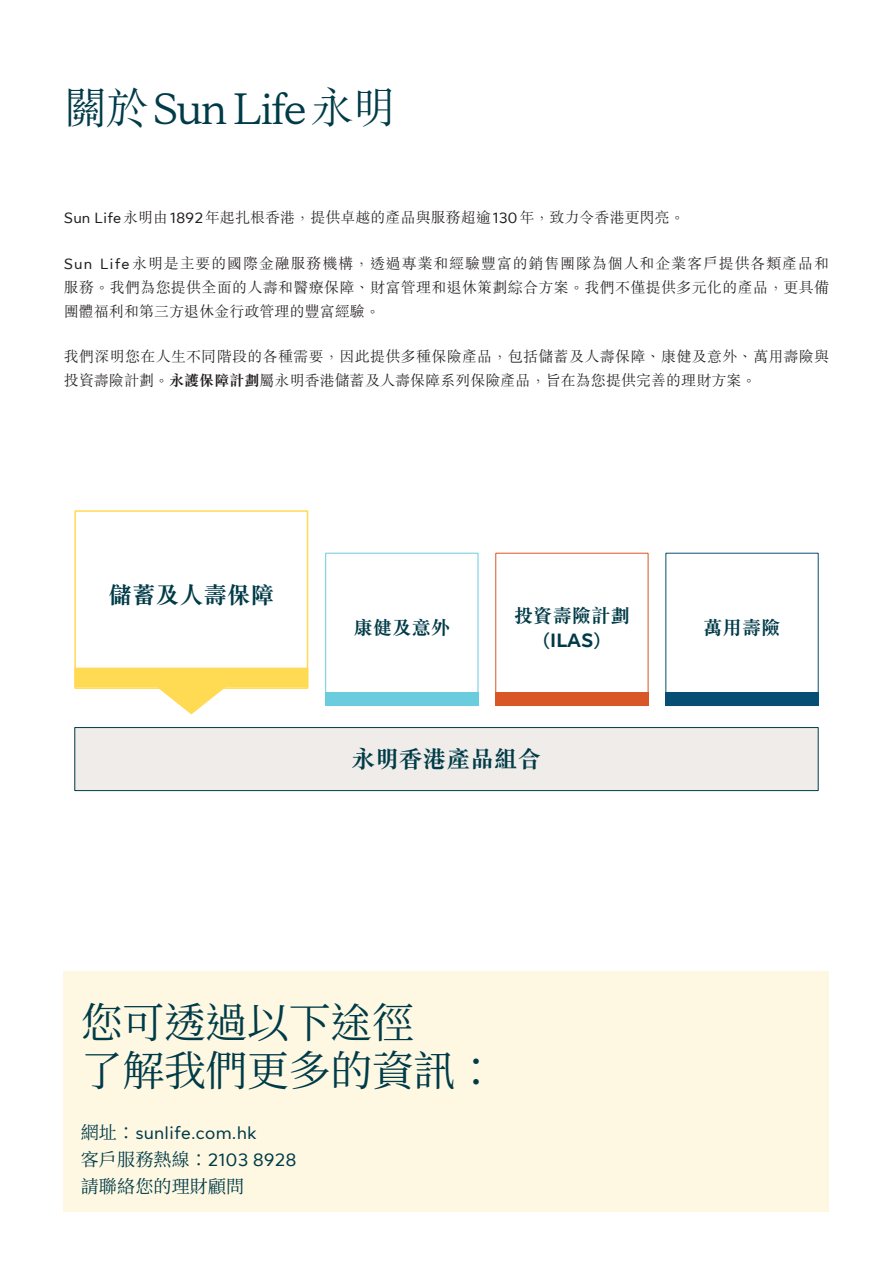
<style>
.page{position:relative;width:893px;height:1263px;background:#fff}
.page>*{position:absolute;margin:0;border:0;box-sizing:border-box;transform-origin:0 0}
.t1{font:43.5px "Sun Life New Display";letter-spacing:-.02em;color:#003b48}
.t2{font:42px/48.3px "Noto Serif CJ Ktc";letter-spacing:-.01em;color:#003b48}
.t3{font:700 24px "M Sung HK";letter-spacing:-.01em;color:#003b48}
.t4{font:700 19.5px "M Sung HK";letter-spacing:-.01em;color:#003b48}
.t5{font:700 19.5px "Sun Life New Text";color:#003b48}
.t6{font:18px "Sun Life New Text";letter-spacing:.015em;color:#003b48}
.t7{font:18px "Sun Life New Text";letter-spacing:.035em;color:#003b48}
.t8{font:18px "Noto Serif CJ Ktc";letter-spacing:.01em;color:#003b48}
.t9{font:300 15px/24px "M Sung HK";letter-spacing:.005em;color:#231f20;text-align:justify}
.s1{font-family:"M Sung HK";font-weight:300}
.s2{font-family:"Sun Life New Text";font-weight:400}
.s3{font-weight:700}
.s4{font-family:"Noto Serif CJ Ktc"}
</style>
<div class="page">
<div style="left:64px;top:971px;width:765px;height:241px;background:#fef8e3"></div>
<div style="left:75px;top:727px;width:743px;height:63px;background:#efece9"></div>
<div style="left:74px;top:727px;width:745px;height:64px;border:1px solid #003b48"></div>
<div style="left:325px;top:553px;width:153px;height:153px;border:1px solid #6bccdd"></div>
<div style="left:325px;top:692px;width:153px;height:14px;background:#6bccdd"></div>
<div style="left:495px;top:553px;width:153px;height:153px;border:1px solid #d95626"></div>
<div style="left:495px;top:692px;width:153px;height:14px;background:#d95626"></div>
<div style="left:665px;top:692px;width:153px;height:14px;background:#064e73"></div>
<div style="left:74px;top:510px;width:234px;height:179px;border:2px solid #ffda53"></div>
<svg style="left:74px;top:668px;width:234px;height:46px"></svg>
<p class="t1" style="left:64px;top:80px;width:334px"><span class="s1">關於</span>Sun Life<span class="s1">永明</span></p>
<p class="t9" style="left:64px;top:205px;width:623px"><span class="s2">Sun Life</span>永明由<span class="s2">1892</span>年起扎根香港，提供卓越的產品與服務超逾<span class="s2">130</span>年，致力令香港更閃亮。</p>
<p class="t9" style="left:64px;top:250px;width:767px"><span class="s2">Sun Life</span> 永明是主要的國際金融服務機構，透過專業和經驗豐富的銷售團隊為個人和企業客戶提供各類產品和服務。我們為您提供全面的人壽和醫療保障、財富管理和退休策劃綜合方案。我們不僅提供多元化的產品，更具備團體福利和第三方退休金行政管理的豐富經驗。</p>
<p class="t9" style="left:64px;top:344px;width:767px">我們深明您在人生不同階段的各種需要，因此提供多種保險產品，包括儲蓄及人壽保障、康健及意外、萬用壽險與投資壽險計劃。<span class="s3">永護保障計劃</span>屬永明香港儲蓄及人壽保障系列保險產品，旨在為您提供完善的理財方案。</p>
<p class="t3" style="left:108px;top:583px;width:168px">儲蓄及人壽保障</p>
<p class="t4" style="left:353px;top:618px;width:98px">康健及意外</p>
<p class="t4" style="left:514px;top:606px;width:118px">投資壽險計劃</p>
<p class="t5" style="left:544px;top:627px;width:58px">(ILAS)</p>
<p class="t3" style="left:351px;top:747px;width:192px">永明香港產品組合</p>
<p class="t4" style="left:703px;top:618px;width:79px">萬用壽險</p>
<p class="t2" style="left:81px;top:999px;width:418px">您可透過以下途徑<br>了解我們更多的資訊：</p>
<p class="t6" style="left:81px;top:1120px;width:177px"><span class="s4">網址：</span>sunlife.com.hk</p>
<p class="t7" style="left:81px;top:1147px;width:217px"><span class="s4">客戶服務熱線：</span>2103 8928</p>
<p class="t8" style="left:81px;top:1176px;width:165px">請聯絡您的理財顧問</p>
</div>
